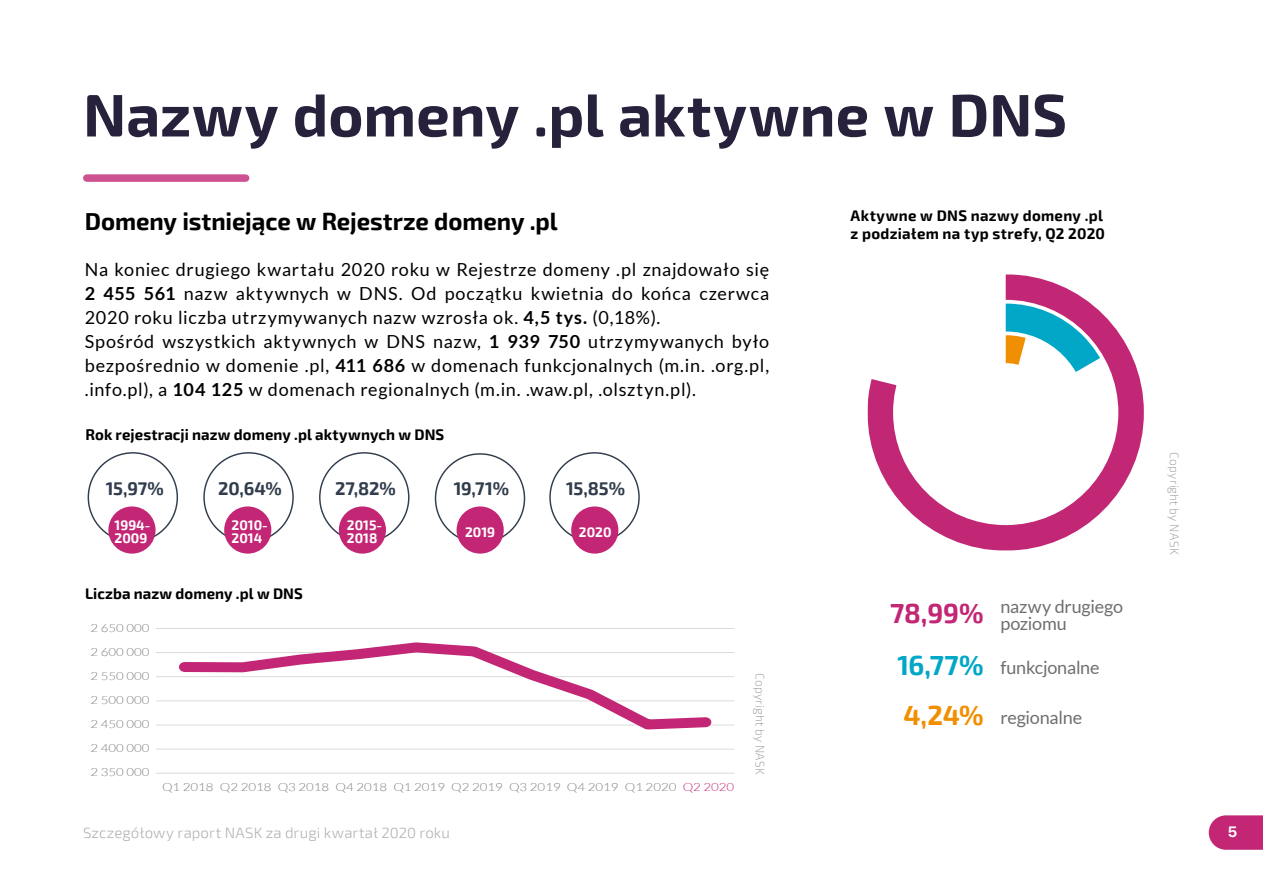
<style>
.page{position:relative;width:1263px;height:893px;background:#fff}
.page>*{position:absolute;margin:0;border:0;box-sizing:border-box;transform-origin:0 0}
.t1{font:700 60px "Exo 2";color:#27213c}
.t2{font:700 27px "Exo 2";color:#00a7c6}
.t3{font:700 27px "Exo 2";color:#c22675}
.t4{font:700 24px "Exo 2";letter-spacing:-.005em;color:#000}
.t5{font:18px/24px "Lato";letter-spacing:.04em;color:#000}
.t6{font:18px/16.5px "Lato";letter-spacing:-.015em;color:#706f6f}
.t7{font:700 18px "Exo 2";letter-spacing:-.005em;color:#313d4c}
.t8{font:700 15px/18px "Exo 2";letter-spacing:.01em;color:#000}
.t9{font:300 15px "Exo 2";letter-spacing:.01em;color:#b3b2b2}
.t10{font:700 15px "SF Pro Display";color:#fff}
.t11{font:700 13.5px/13px "Exo 2";color:#fff}
.t12{font:200 12px "Exo 2";letter-spacing:.02em;color:#878787}
.t13{font:300 11.25px "Lato";color:#7f7f7f;scale:1.18 1}
.s1{font-weight:700}
.s2{color:#c22675}
.s3{font-family:"Exo 2";font-weight:700;font-size:27px;color:#f18f01}
</style>
<div class="page">
<svg style="left:1209px;top:815px;width:54px;height:35px"></svg>
<div style="left:87px;top:174px;width:159px;height:8px;background:#ce5190"></div>
<hr style="left:156px;top:628px;width:578px;height:1px;background:#d9d9d9">
<hr style="left:156px;top:652px;width:578px;height:1px;background:#d9d9d9">
<hr style="left:156px;top:676px;width:578px;height:1px;background:#d9d9d9">
<hr style="left:156px;top:700px;width:578px;height:1px;background:#d9d9d9">
<hr style="left:156px;top:724px;width:578px;height:1px;background:#d9d9d9">
<hr style="left:156px;top:749px;width:578px;height:1px;background:#d9d9d9">
<hr style="left:156px;top:773px;width:578px;height:1px;background:#d9d9d9">
<svg style="left:173px;top:642px;width:545px;height:88px"></svg>
<div style="left:571px;top:506px;width:47px;height:48px;background:#c22675;border-radius:50%"></div>
<div style="left:457px;top:506px;width:47px;height:48px;background:#c22675;border-radius:50%"></div>
<div style="left:339px;top:506px;width:47px;height:48px;background:#c22675;border-radius:50%"></div>
<div style="left:224px;top:506px;width:47px;height:48px;background:#c22675;border-radius:50%"></div>
<div style="left:108px;top:506px;width:48px;height:48px;background:#c22675;border-radius:50%"></div>
<svg style="left:867px;top:274px;width:277px;height:277px"></svg>
<svg style="left:1006px;top:304px;width:108px;height:108px"></svg>
<h1 class="t1" style="left:83px;top:70px;width:985px">Nazwy domeny .pl aktywne w DNS</h1>
<h3 class="t4" style="left:85px;top:203px;width:474px">Domeny istniejące w Rejestrze domeny .pl</h3>
<p class="t5" style="left:85px;top:258px;width:686px">Na koniec drugiego kwartału 2020 roku w Rejestrze domeny .pl znajdowało się <span class="s1">2 455 561</span> nazw aktywnych w DNS. Od początku kwietnia do końca czerwca 2020 roku liczba utrzymywanych nazw wzrosła ok. <span class="s1">4,5 tys.</span> (0,18%).<br>Spośród wszystkich aktywnych w DNS nazw, <span class="s1">1 939 750</span> utrzymywanych było bezpośrednio w domenie .pl, <span class="s1">411 686</span> w domenach funkcjonalnych (m.in. .org.pl, .info.pl), a <span class="s1">104 125</span> w domenach regionalnych (m.in. .waw.pl, .olsztyn.pl).</p>
<p class="t8" style="left:85px;top:425px;width:360px">Rok rejestracji nazw domeny .pl aktywnych w DNS</p>
<p class="t7" style="left:106px;top:475px;width:60px">15,97%</p>
<p class="t11" style="left:115px;top:518px;width:37px">1994-<br>2009</p>
<p class="t7" style="left:218px;top:475px;width:65px">20,64%</p>
<p class="t11" style="left:232px;top:518px;width:38px">2010-<br>2014</p>
<p class="t7" style="left:335px;top:475px;width:62px">27,82%</p>
<p class="t11" style="left:347px;top:518px;width:37px">2015-<br>2018</p>
<p class="t7" style="left:454px;top:475px;width:57px">19,71%</p>
<p class="t11" style="left:465px;top:525px;width:32px">2019</p>
<p class="t8" style="left:85px;top:584px;width:219px">Liczba nazw domeny .pl w DNS</p>
<p class="t13" style="left:90px;top:622px;width:52px">2 650 000</p>
<p class="t13" style="left:90px;top:646px;width:52px">2 600 000</p>
<p class="t13" style="left:90px;top:670px;width:52px">2 550 000</p>
<p class="t13" style="left:90px;top:694px;width:52px">2 500 000</p>
<p class="t13" style="left:90px;top:718px;width:52px">2 450 000</p>
<p class="t13" style="left:90px;top:742px;width:52px">2 400 000</p>
<p class="t13" style="left:90px;top:766px;width:52px">2 350 000</p>
<p class="t7" style="left:566px;top:475px;width:60px">15,85%</p>
<p class="t11" style="left:579px;top:525px;width:34px">2020</p>
<p class="t13" style="left:162px;top:781px;width:486px">Q1 2018 Q2 2018 Q3 2018 Q4 2018 Q1 2019 Q2 2019 Q3 2019 Q4 2019 Q1 2020 <span class="s2">Q2 2020</span></p>
<p class="t12" style="left:768px;top:673px;width:104px;rotate:90deg">Copyright by NASK</p>
<p class="t8" style="left:850px;top:206px;width:256px">Aktywne w DNS nazwy domeny .pl z podziałem na typ strefy, Q2 2020</p>
<p class="t6" style="left:1000px;top:599px;width:124px">nazwy drugiego poziomu</p>
<p class="t6" style="left:1000px;top:659px;width:101px">funkcjonalne</p>
<p class="t6" style="left:903px;top:709px;width:180px"><span class="s3">4,24%</span> regionalne</p>
<h2 class="t3" style="left:890px;top:593px;width:95px">78,99%</h2>
<h2 class="t2" style="left:897px;top:646px;width:88px">16,77%</h2>
<p class="t12" style="left:1182px;top:452px;width:104px;rotate:90deg">Copyright by NASK</p>
<p class="t9" style="left:83px;top:822px;width:369px">Szczegółowy raport NASK za drugi kwartał 2020 roku</p>
<p class="t10" style="left:1228px;top:821px;width:11px">5</p>
</div>
